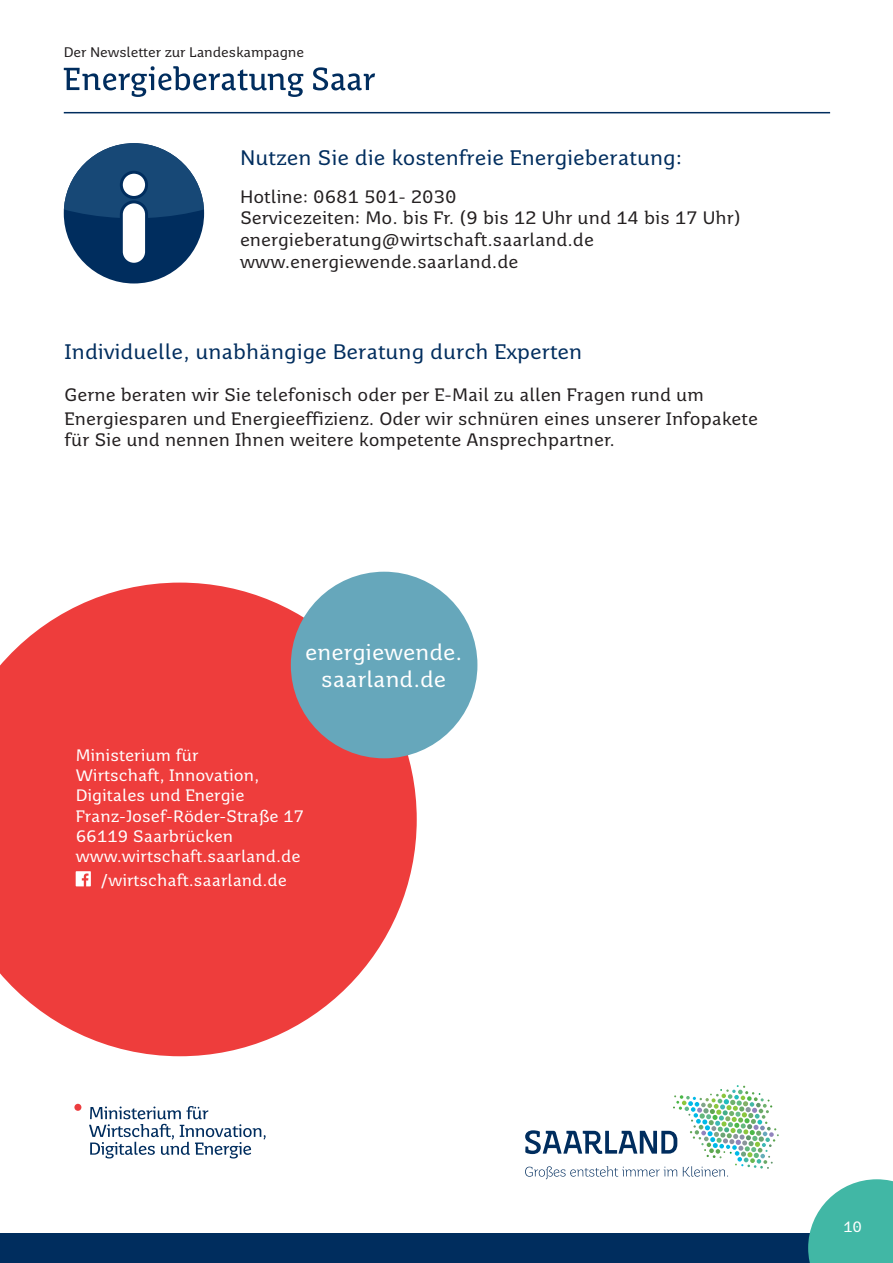
<style>
.page{position:relative;width:893px;height:1263px;background:#fff}
.page>*{position:absolute;margin:0;border:0;box-sizing:border-box;transform-origin:0 0}
.t1{font:22.2px/26.7px "Saar 1450 Text";color:#fff;text-align:center}
.t2{font:21px "Saar 1450 Text";color:#002d5e}
.t3{font:18px/21.6px "Saar 1450 Text";color:#231f20}
.t4{font:16.5px/20.2px "Saar 1450 Text";color:#fff}
.t5{font:15px "Saar 1450 Text";color:#fff}
.t6{font:13.95px "Saar 1450 Text";letter-spacing:-.01em;color:#231f20}
</style>
<div class="page">
<div style="left:0;top:1233px;width:893px;height:30px;background:#002d5e"></div>
<svg style="left:808px;top:1179px;width:85px;height:84px;background:#5cc1b2"></svg>
<svg style="left:64px;top:66px;width:311px;height:31px"></svg>
<hr style="left:64px;top:112px;width:766px;height:1px;background:#002d5e">
<svg style="left:89px;top:1106px;width:177px;height:52px"></svg>
<div style="left:74px;top:1104px;width:7px;height:7px;background:#ec3d3f;border-radius:50%"></div>
<svg style="left:0;top:583px;width:417px;height:473px;background:#f05655"></svg>
<svg style="left:76px;top:871px;width:15px;height:15px"></svg>
<svg style="left:525px;top:1085px;width:254px;height:94px"></svg>
<div style="left:64px;top:143px;width:140px;height:140px;background:#002d5e;border-radius:50%"></div>
<svg style="left:64px;top:143px;width:140px;height:120px"></svg>
<div style="left:291px;top:572px;width:186px;height:186px;background:#66a7bb;border-radius:50%"></div>
<p class="t6" style="left:64px;top:44px;width:242px">Der Newsletter zur Landeskampagne</p>
<p class="t2" style="left:240px;top:146px;width:444px">Nutzen Sie die kostenfreie Energieberatung:</p>
<p class="t3" style="left:240px;top:186px;width:502px">Hotline: 0681 501- 2030<br>Servicezeiten: Mo. bis Fr. (9 bis 12 Uhr und 14 bis 17 Uhr) energieberatung@wirtschaft.saarland.de www.energiewende.saarland.de</p>
<p class="t2" style="left:65px;top:339px;width:519px">Individuelle, unabhängige Beratung durch Experten</p>
<p class="t3" style="left:65px;top:382px;width:695px;line-height:24px">Gerne beraten wir Sie telefonisch oder per E-Mail zu allen Fragen rund um<br>Energiesparen und Energieeffizienz. Oder wir schnüren eines unserer Infopakete</p>
<p class="t3" style="left:65px;top:429px;width:552px">für Sie und nennen Ihnen weitere kompetente Ansprechpartner.</p>
<p class="t1" style="left:305px;top:639px;width:159px">energiewende. saarland.de</p>
<p class="t4" style="left:76px;top:745px;width:230px">Ministerium für<br>Wirtschaft, Innovation,<br>Digitales und Energie<br>Franz-Josef-Röder-Straße 17<br>66119 Saarbrücken www.wirtschaft.saarland.de</p>
<p class="t4" style="left:101px;top:870px;width:188px">/wirtschaft.saarland.de</p>
<p class="t5" style="left:843px;top:1218px;width:21px">10</p>
</div>
